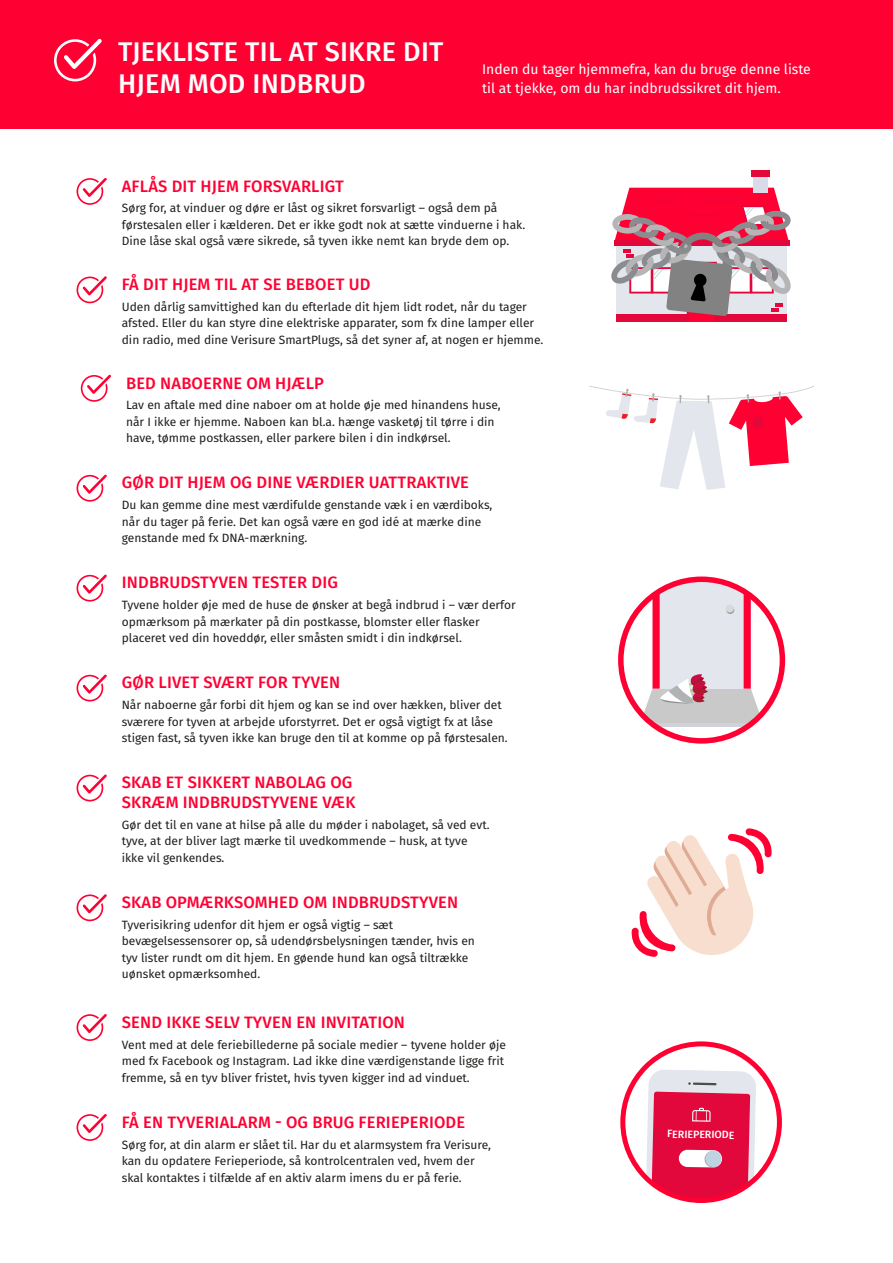
<style>
.page{position:relative;width:893px;height:1263px;background:#fff}
.page>*{position:absolute;margin:0;border:0;box-sizing:border-box;transform-origin:0 0}
.t1{font:500 27px/32.4px "Fira Sans";letter-spacing:.01em;color:#fff}
.t2{font:500 16.5px/19.8px "Fira Sans";letter-spacing:.01em;color:#f03}
.t3{font:13.95px/19.5px "Fira Sans";color:#fff}
.Body{font:12px/16.5px "Fira Sans";color:#1d1d1b}
.t4{font:500 10.65px "Fira Sans";color:#fff}
</style>
<div class="page">
<div style="left:0;top:0;width:893px;height:128px;background:#f03"></div>
<div style="left:54px;top:39px;width:42px;height:42px;border:3px solid #fff;border-radius:50%"></div>
<svg style="left:61px;top:38px;width:41px;height:34px"></svg>
<div style="left:753px;top:175px;width:15px;height:18px;background:#d9dbe8"></div>
<div style="left:751px;top:170px;width:18px;height:6px;background:#e3083b"></div>
<svg style="left:611px;top:188px;width:180px;height:133px;background:#d0798d"></svg>
<div style="left:77px;top:178px;width:26px;height:27px;border:2px solid #f03;border-radius:50%"></div>
<svg style="left:81px;top:177px;width:26px;height:22px"></svg>
<div style="left:77px;top:277px;width:26px;height:26px;border:2px solid #f03;border-radius:50%"></div>
<svg style="left:81px;top:276px;width:26px;height:21px"></svg>
<div style="left:81px;top:375px;width:27px;height:27px;border:2px solid #f03;border-radius:50%"></div>
<svg style="left:85px;top:374px;width:26px;height:21px"></svg>
<div style="left:77px;top:475px;width:26px;height:27px;border:2px solid #f03;border-radius:50%"></div>
<svg style="left:81px;top:474px;width:26px;height:21px"></svg>
<div style="left:77px;top:575px;width:26px;height:26px;border:2px solid #f03;border-radius:50%"></div>
<svg style="left:81px;top:574px;width:26px;height:21px"></svg>
<div style="left:77px;top:675px;width:26px;height:26px;border:2px solid #f03;border-radius:50%"></div>
<svg style="left:81px;top:674px;width:26px;height:21px"></svg>
<div style="left:77px;top:775px;width:26px;height:26px;border:2px solid #f03;border-radius:50%"></div>
<svg style="left:81px;top:774px;width:26px;height:21px"></svg>
<div style="left:77px;top:894px;width:26px;height:27px;border:2px solid #f03;border-radius:50%"></div>
<svg style="left:81px;top:894px;width:26px;height:21px"></svg>
<div style="left:77px;top:1014px;width:26px;height:27px;border:2px solid #f03;border-radius:50%"></div>
<svg style="left:81px;top:1014px;width:26px;height:21px"></svg>
<div style="left:77px;top:1114px;width:26px;height:27px;border:2px solid #f03;border-radius:50%"></div>
<svg style="left:81px;top:1114px;width:26px;height:20px"></svg>
<hr style="left:640px;top:724px;width:123px;height:2px;background:#d1d1d9">
<svg style="left:640px;top:580px;width:123px;height:144px"></svg>
<div style="left:618px;top:576px;width:167px;height:168px;border:5px solid #f03;border-radius:50%"></div>
<svg style="left:620px;top:1041px;width:162px;height:162px"></svg>
<svg style="left:589px;top:385px;width:225px;height:105px"></svg>
<svg style="left:631px;top:828px;width:141px;height:129px"></svg>
<p class="t1" style="left:118px;top:34px;width:327px">TJEKLISTE TIL AT SIKRE DIT<br>HJEM MOD INDBRUD</p>
<p class="t3" style="left:482px;top:59px;width:330px">Inden du tager hjemmefra, kan du bruge denne liste til at tjekke, om du har indbrudssikret dit hjem.</p>
<h2 class="t2" style="left:122px;top:175px;width:223px">AFLÅS DIT HJEM FORSVARLIGT</h2>
<p class="Body" style="left:122px;top:200px;width:405px">Sørg for, at vinduer og døre er låst og sikret forsvarligt – også dem på førstesalen eller i kælderen. Det er ikke godt nok at sætte vinduerne i hak.<br>Dine låse skal også være sikrede, så tyven ikke nemt kan bryde dem op.</p>
<h2 class="t2" style="left:122px;top:274px;width:250px">FÅ DIT HJEM TIL AT SE BEBOET UD</h2>
<p class="Body" style="left:122px;top:298px;width:423px">Uden dårlig samvittighed kan du efterlade dit hjem lidt rodet, når du tager afsted. Eller du kan styre dine elektriske apparater, som fx dine lamper eller din radio, med dine Verisure SmartPlugs, så det syner af, at nogen er hjemme.</p>
<h2 class="t2" style="left:126px;top:372px;width:199px">BED NABOERNE OM HJÆLP</h2>
<p class="Body" style="left:126px;top:397px;width:376px">Lav en aftale med dine naboer om at holde øje med hinandens huse, når I ikke er hjemme. Naboen kan bl.a. hænge vasketøj til tørre i din have, tømme postkassen, eller parkere bilen i din indkørsel.</p>
<h2 class="t2" style="left:122px;top:472px;width:349px">GØR DIT HJEM OG DINE VÆRDIER UATTRAKTIVE</h2>
<p class="Body" style="left:122px;top:496px;width:372px">Du kan gemme dine mest værdifulde genstande væk i en værdiboks, når du tager på ferie. Det kan også være en god idé at mærke dine genstande med fx DNA-mærkning.</p>
<h2 class="t2" style="left:122px;top:572px;width:218px">INDBRUDSTYVEN TESTER DIG</h2>
<p class="Body" style="left:122px;top:596px;width:395px">Tyvene holder øje med de huse de ønsker at begå indbrud i – vær derfor opmærksom på mærkater på din postkasse, blomster eller flasker placeret ved din hoveddør, eller småsten smidt i din indkørsel.</p>
<h2 class="t2" style="left:122px;top:672px;width:220px">GØR LIVET SVÆRT FOR TYVEN</h2>
<p class="Body" style="left:122px;top:696px;width:388px">Når naboerne går forbi dit hjem og kan se ind over hækken, bliver det sværere for tyven at arbejde uforstyrret. Det er også vigtigt fx at låse stigen fast, så tyven ikke kan bruge den til at komme op på førstesalen.</p>
<h2 class="t2" style="left:122px;top:772px;width:235px">SKAB ET SIKKERT NABOLAG OG<br>SKRÆM INDBRUDSTYVENE VÆK</h2>
<p class="Body" style="left:122px;top:816px;width:369px">Gør det til en vane at hilse på alle du møder i nabolaget, så ved evt. tyve, at der bliver lagt mærke til uvedkommende – husk, at tyve ikke vil genkendes.</p>
<h2 class="t2" style="left:122px;top:891px;width:338px">SKAB OPMÆRKSOMHED OM INDBRUDSTYVEN</h2>
<p class="Body" style="left:122px;top:916px;width:355px">Tyverisikring udenfor dit hjem er også vigtig – sæt bevægelsessensorer op, så udendørsbelysningen tænder, hvis en tyv lister rundt om dit hjem. En gøende hund kan også tiltrække uønsket opmærksomhed.</p>
<h2 class="t2" style="left:122px;top:1011px;width:285px">SEND IKKE SELV TYVEN EN INVITATION</h2>
<p class="Body" style="left:122px;top:1036px;width:386px">Vent med at dele feriebillederne på sociale medier – tyvene holder øje med fx Facebook og Instagram. Lad ikke dine værdigenstande ligge frit fremme, så en tyv bliver fristet, hvis tyven kigger ind ad vinduet.</p>
<h2 class="t2" style="left:122px;top:1111px;width:345px">FÅ EN TYVERIALARM - OG BRUG FERIEPERIODE</h2>
<p class="Body" style="left:122px;top:1136px;width:371px">Sørg for, at din alarm er slået til. Har du et alarmsystem fra Verisure, kan du opdatere Ferieperiode, så kontrolcentralen ved, hvem der skal kontaktes i tilfælde af en aktiv alarm imens du er på ferie.</p>
<p class="t4" style="left:667px;top:1125px;width:69px;rotate:1deg">FERIEPERIODE</p>
</div>
